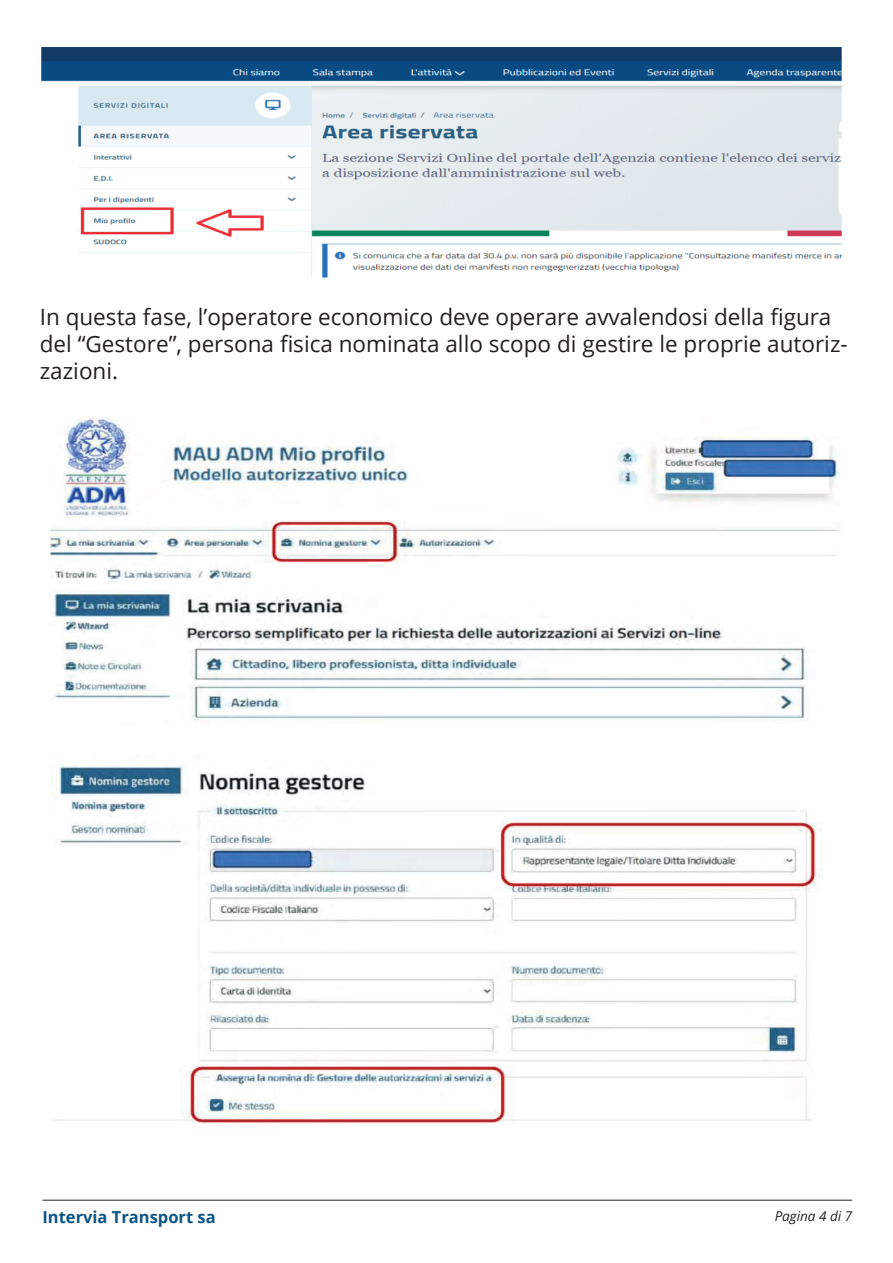
<style>
.page{position:relative;width:893px;height:1263px;background:#fff}
.page>*{position:absolute;margin:0;border:0;box-sizing:border-box;transform-origin:0 0}
.t1{font:22.5px/27px "Open Sans";color:#231f20}
.t2{font:700 16.5px "Open Sans";color:#0b5686}
.t3{font:italic 13.5px "Open Sans";color:#231f20}
</style>
<div class="page">
<img style="left:41px;top:47px;width:801px;height:231px">
<img style="left:50px;top:417px;width:790px;height:706px">
<hr style="left:43px;top:1200px;width:809px;height:1px;background:#231f20">
<p class="t1" style="left:40px;top:303px;width:809px">In questa fase, l’operatore economico deve operare avvalendosi della figura del “Gestore”, persona fisica nominata allo scopo di gestire le proprie autoriz&shy;zazioni.</p>
<p class="t2" style="left:43px;top:1205px;width:175px">Intervia Transport sa</p>
<p class="t3" style="left:775px;top:1206px;width:79px">Pagina 4 di 7</p>
</div>
